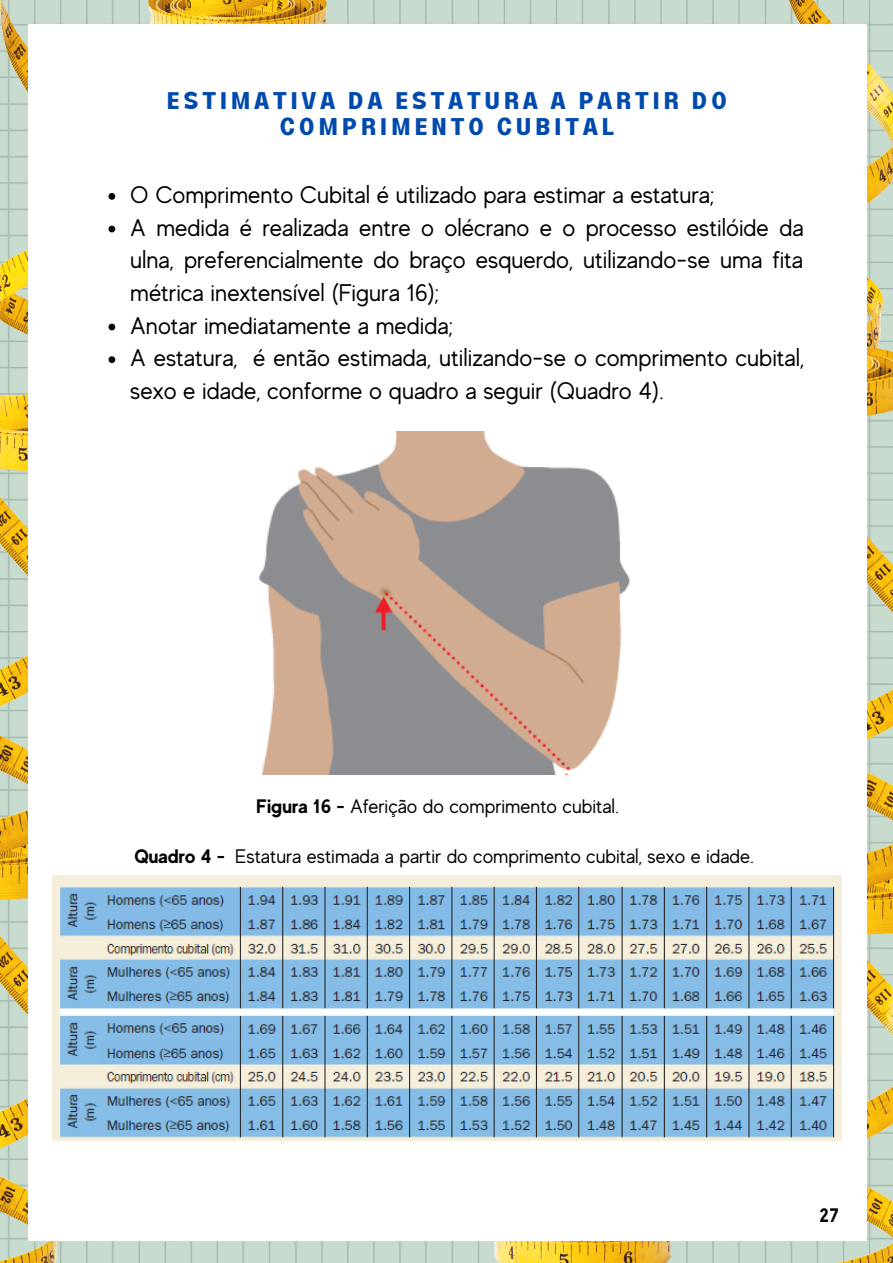
<style>
.page{position:relative;width:893px;height:1263px;background:#fff}
.page>*{position:absolute;margin:0;border:0;box-sizing:border-box;transform-origin:0 0}
.t1{font:24px/32.7px "MADE Evolve Sans";color:#000}
.t2{font:700 24px/26px "Lazord";letter-spacing:.15em;color:#004aad;text-align:center}
.t3{font:19.5px "MADE Evolve Sans";color:#000}
.t4{font:700 19.5px "MADE Evolve Sans";color:#000}
.s1{font-weight:700}
</style>
<div class="page">
<img style="left:0;top:971px;width:270px;height:292px">
<img style="left:313px;top:0;width:197px;height:24px">
<img style="left:0;top:0;width:313px;height:376px">
<img style="left:0;top:376px;width:28px;height:595px">
<img style="left:313px;top:1241px;width:263px;height:22px">
<img style="left:576px;top:1006px;width:317px;height:257px">
<img style="left:867px;top:490px;width:26px;height:516px">
<img style="left:554px;top:0;width:339px;height:490px">
<div style="left:28px;top:24px;width:839px;height:1216px;background:#fff"></div>
<img style="left:258px;top:431px;width:372px;height:343px">
<svg style="left:109px;top:193px;width:6px;height:7px"></svg>
<svg style="left:109px;top:226px;width:6px;height:6px"></svg>
<svg style="left:109px;top:324px;width:6px;height:6px"></svg>
<svg style="left:109px;top:356px;width:6px;height:7px"></svg>
<img style="left:53px;top:875px;width:788px;height:265px">
<p class="t2" style="left:167px;top:89px;width:562px">ESTIMATIVA DA ESTATURA A PARTIR DO<br>COMPRIMENTO CUBITAL</p>
<p class="t1" style="left:130px;top:178px;width:676px">O Comprimento Cubital é utilizado para estimar a estatura;<br>A medida é realizada entre o olécrano e o processo estilóide da ulna, preferencialmente do braço esquerdo, utilizando-se uma fita métrica inextensível (Figura 16);<br>Anotar imediatamente a medida;<br>A estatura, é então estimada, utilizando-se o comprimento cubital, sexo e idade, conforme o quadro a seguir (Quadro 4).</p>
<p class="t3" style="left:256px;top:794px;width:364px"><span class="s1">Figura 16 -</span> Aferição do comprimento cubital.</p>
<p class="t3" style="left:134px;top:844px;width:621px"><span class="s1">Quadro 4 -</span> Estatura estimada a partir do comprimento cubital, sexo e idade.</p>
<p class="t4" style="left:819px;top:1202px;width:21px">27</p>
</div>
